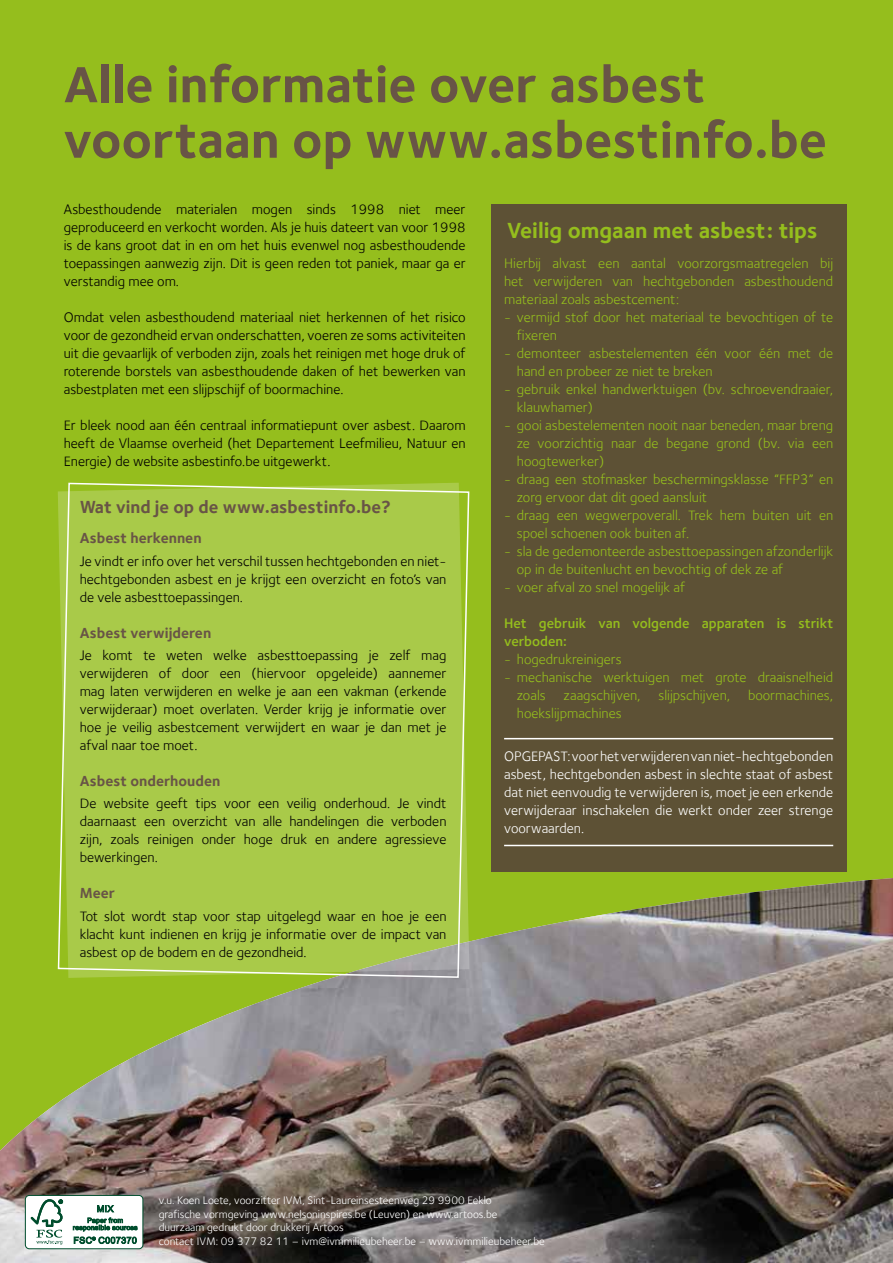
<style>
.page{position:relative;width:893px;height:1263px;background:#95be1d}
.page>*{position:absolute;margin:0;border:0;box-sizing:border-box;transform-origin:0 0}
.t1{font:700 52.5px/55.5px "Foundry Sterling";color:#685446}
.t2{font:700 22.5px "Foundry Sterling";color:#95be1d}
.t3{font:700 18px "Foundry Sterling";color:#685446}
.t4{font:700 15px "Foundry Sterling";color:#685446}
.t5{font:14.25px/18px "Foundry Sterling";color:#000;text-align:justify}
.t6{font:14.25px/18px "Foundry Sterling";color:#95be1d}
.t7{font:14.25px/18px "Foundry Sterling";color:#fff;text-align:justify}
.t8{font:600 14.25px/18px "Foundry Sterling";color:#95be1d}
.t9{font:11.25px/13.5px "Foundry Sterling";color:#fff}
</style>
<div class="page">
<img style="left:0;top:878px;width:893px;height:385px">
<div style="left:25px;top:1195px;width:118px;height:54px;background:#fff;border-radius:4px"></div>
<div style="left:25px;top:1195px;width:118px;height:54px;border:1px solid #004d2d;border-radius:4px"></div>
<svg style="left:31px;top:1199px;width:32px;height:45px"></svg>
<svg style="left:73px;top:1205px;width:65px;height:39px"></svg>
<div style="left:57px;top:482px;width:413px;height:497px;background:#a9ca49"></div>
<div style="left:491px;top:204px;width:355px;height:668px;background:#5d5135"></div>
<hr style="left:504px;top:738px;width:329px;height:1px;background:#fff">
<hr style="left:504px;top:845px;width:329px;height:1px;background:#fff">
<h1 class="t1" style="left:64px;top:56px;width:765px">Alle informatie over asbest voortaan op www.asbestinfo.be</h1>
<p class="t5" style="left:64px;top:200px;width:403px">Asbesthoudende materialen mogen sinds 1998 niet meer geproduceerd en verkocht worden. Als je huis dateert van voor 1998 is de kans groot dat in en om het huis evenwel nog asbesthoudende toepassingen aanwezig zijn. Dit is geen reden tot paniek, maar ga er verstandig mee om.</p>
<p class="t5" style="left:64px;top:308px;width:403px">Omdat velen asbesthoudend materiaal niet herkennen of het risico voor de gezondheid ervan onderschatten, voeren ze soms activiteiten uit die gevaarlijk of verboden zijn, zoals het reinigen met hoge druk of roterende borstels van asbesthoudende daken of het bewerken van asbestplaten met een slijpschijf of boormachine.</p>
<p class="t5" style="left:64px;top:416px;width:403px">Er bleek nood aan één centraal informatiepunt over asbest. Daarom heeft de Vlaamse overheid (het Departement Leefmilieu, Natuur en Energie) de website asbestinfo.be uitgewerkt.</p>
<p class="t3" style="left:80px;top:496px;width:313px">Wat vind je op de www.asbestinfo.be?</p>
<p class="t4" style="left:80px;top:529px;width:123px">Asbest herkennen</p>
<p class="t5" style="left:80px;top:552px;width:368px">Je vindt er info over het verschil tussen hechtgebonden en niet&shy;hechtgebonden asbest en je krijgt een overzicht en foto’s van de vele asbesttoepassingen.</p>
<p class="t4" style="left:80px;top:624px;width:133px">Asbest verwijderen</p>
<p class="t5" style="left:80px;top:646px;width:368px">Je komt te weten welke asbesttoepassing je zelf mag verwijderen of door een (hiervoor opgeleide) aannemer mag laten verwijderen en welke je aan een vakman (erkende verwijderaar) moet overlaten. Verder krijg je informatie over hoe je veilig asbestcement verwijdert en waar je dan met je afval naar toe moet.</p>
<p class="t4" style="left:80px;top:772px;width:142px">Asbest onderhouden</p>
<p class="t5" style="left:80px;top:794px;width:368px">De website geeft tips voor een veilig onderhoud. Je vindt daarnaast een overzicht van alle handelingen die verboden zijn, zoals reinigen onder hoge druk en andere agressieve bewerkingen.</p>
<p class="t4" style="left:80px;top:884px;width:37px">Meer</p>
<p class="t5" style="left:80px;top:907px;width:368px">Tot slot wordt stap voor stap uitgelegd waar en hoe je een klacht kunt indienen en krijg je informatie over de impact van asbest op de bodem en de gezondheid.</p>
<h2 class="t2" style="left:507px;top:217px;width:312px">Veilig omgaan met asbest: tips</h2>
<p class="t6" style="left:504px;top:254px;width:331px;text-align:justify">Hierbij alvast een aantal voorzorgsmaatregelen bij het verwijderen van hechtgebonden asbesthoudend materiaal zoals asbestcement:</p>
<p class="t6" style="left:517px;top:308px;width:318px;text-indent:-13px">- vermijd stof door het materiaal te bevochtigen of te fixeren</p>
<p class="t6" style="left:517px;top:344px;width:318px;text-indent:-13px">- demonteer asbestelementen één voor één met de hand en probeer ze niet te breken</p>
<p class="t6" style="left:517px;top:380px;width:318px;text-indent:-13px">- gebruik enkel handwerktuigen (bv. schroevendraaier, klauwhamer)</p>
<p class="t6" style="left:517px;top:416px;width:318px;text-align:justify;text-indent:-13px">- gooi asbestelementen nooit naar beneden, maar breng ze voorzichtig naar de begane grond (bv. via een hoogtewerker)</p>
<p class="t6" style="left:517px;top:470px;width:318px;text-indent:-13px">- draag een stofmasker beschermingsklasse “FFP3” en zorg ervoor dat dit goed aansluit</p>
<p class="t6" style="left:517px;top:506px;width:318px;text-indent:-13px">- draag een wegwerpoverall. Trek hem buiten uit en spoel schoenen ook buiten af.</p>
<p class="t6" style="left:517px;top:542px;width:318px;text-indent:-13px">- sla de gedemonteerde asbesttoepassingen afzonderlijk op in de buitenlucht en bevochtig of dek ze af</p>
<p class="t6" style="left:504px;top:578px;width:183px">- voer afval zo snel mogelijk af</p>
<p class="t8" style="left:504px;top:614px;width:331px">Het gebruik van volgende apparaten is strikt verboden:</p>
<p class="t6" style="left:504px;top:650px;width:119px">- hogedrukreinigers</p>
<p class="t6" style="left:517px;top:668px;width:318px;text-align:justify;text-indent:-13px">- mechanische werktuigen met grote draaisnelheid zoals zaagschijven, slijpschijven, boormachines, hoekslijpmachines</p>
<p class="t7" style="left:504px;top:747px;width:331px">OPGEPAST: voor het verwijderen van niet-hechtgebonden asbest, hechtgebonden asbest in slechte staat of asbest dat niet eenvoudig te verwijderen is, moet je een erkende verwijderaar inschakelen die werkt onder zeer strenge voorwaarden.</p>
<p class="t9" style="left:159px;top:1194px;width:387px">v.u. Koen Loete, voorzitter IVM, Sint-Laureinsesteenweg 29 9900 Eeklo<br>grafische vormgeving www.nelsoninspires.be (Leuven) en www.artoos.be duurzaam gedrukt door drukkerij Artoos<br>contact IVM: 09 377 82 11 – ivm@ivmmilieubeheer.be – www.ivmmilieubeheer.be</p>
</div>
